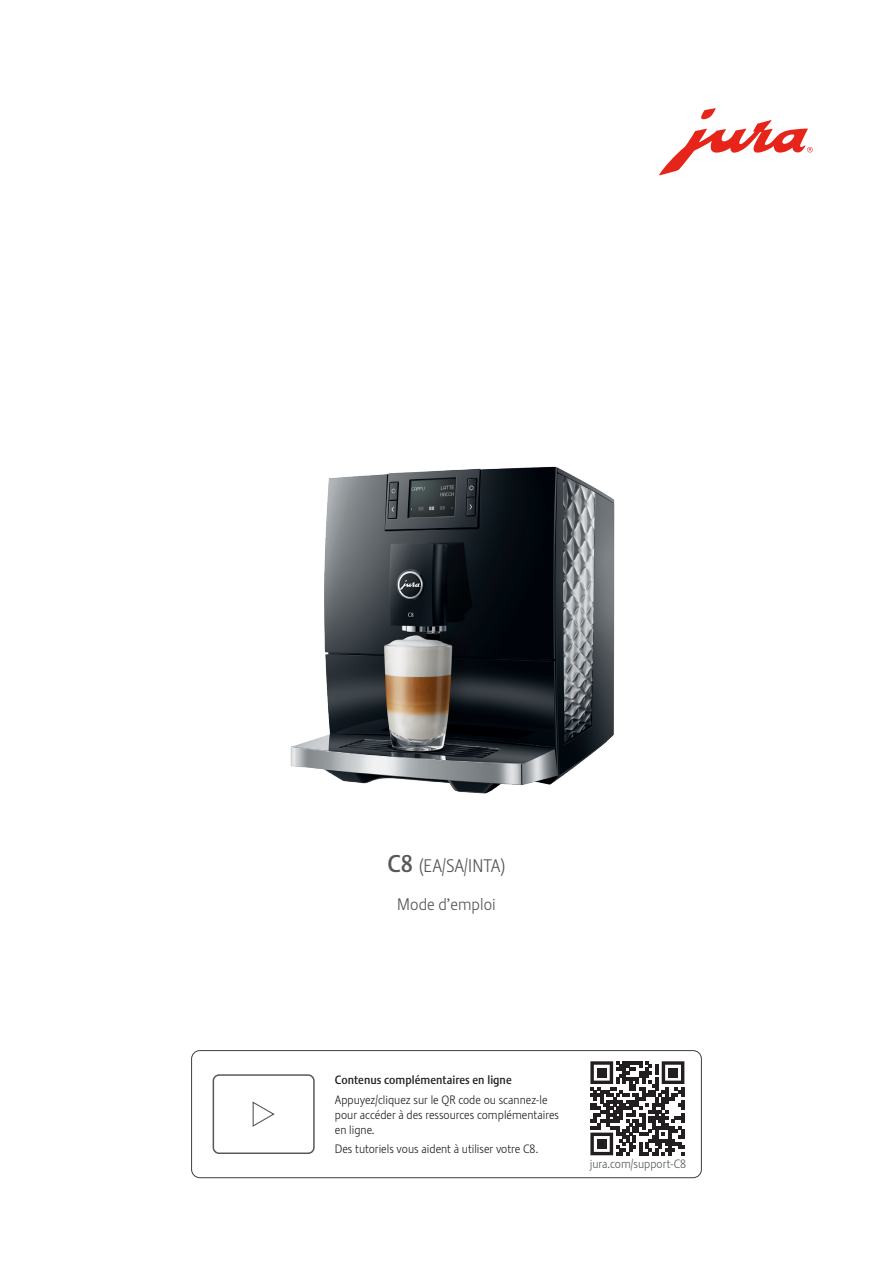
<style>
.page{position:relative;width:893px;height:1263px;background:#fff}
.page>*{position:absolute;margin:0;border:0;box-sizing:border-box;transform-origin:0 0}
.Geraetetyp{font:18px "Stalemate Pro 2 J Light";color:#57585a}
.Beda-Titelseite{font:16.5px "Stalemate Pro 2 J Light";color:#57585a}
.t1{font:12px/19.2px "Stalemate Pro 2 J Light";color:#231f20}
.t2{font:12px "Stalemate Pro 2 J Light";color:#57585a}
.s1{font-family:"Stalemate Pro 2 J Medium";font-size:24px}
.s2{font-family:"Stalemate Pro 2 J Medium"}
</style>
<div class="page">
<svg style="left:659px;top:108px;width:154px;height:67px"></svg>
<svg style="left:192px;top:1051px;width:509px;height:127px"></svg>
<svg style="left:590px;top:1061px;width:94px;height:94px"></svg>
<div style="left:597px;top:1068px;width:10px;height:9px;background:#231f20"></div>
<div style="left:668px;top:1068px;width:10px;height:9px;background:#231f20"></div>
<div style="left:597px;top:1139px;width:10px;height:10px;background:#231f20"></div>
<div style="left:191px;top:1050px;width:511px;height:128px;border:1px solid #3e3e3f;border-radius:8px"></div>
<img style="left:290px;top:466px;width:325px;height:328px">
<p class="Geraetetyp" style="left:388px;top:855px;width:119px"><span class="s1">C8</span> (EA/SA/INTA)</p>
<p class="Beda-Titelseite" style="left:397px;top:894px;width:100px">Mode d’emploi</p>
<p class="t1" style="left:335px;top:1071px;width:214px"><span class="s2">Contenus complémentaires en ligne<br></span>Appuyez/cliquez sur le QR code ou scannez-le</p>
<p class="t1" style="left:335px;top:1107px;width:226px;line-height:15px">pour accéder à des ressources complémentaires en ligne.</p>
<p class="t1" style="left:335px;top:1139px;width:205px">Des tutoriels vous aident à utiliser votre C8.</p>
<p class="t2" style="left:590px;top:1157px;width:98px">jura.com/support-C8</p>
</div>
